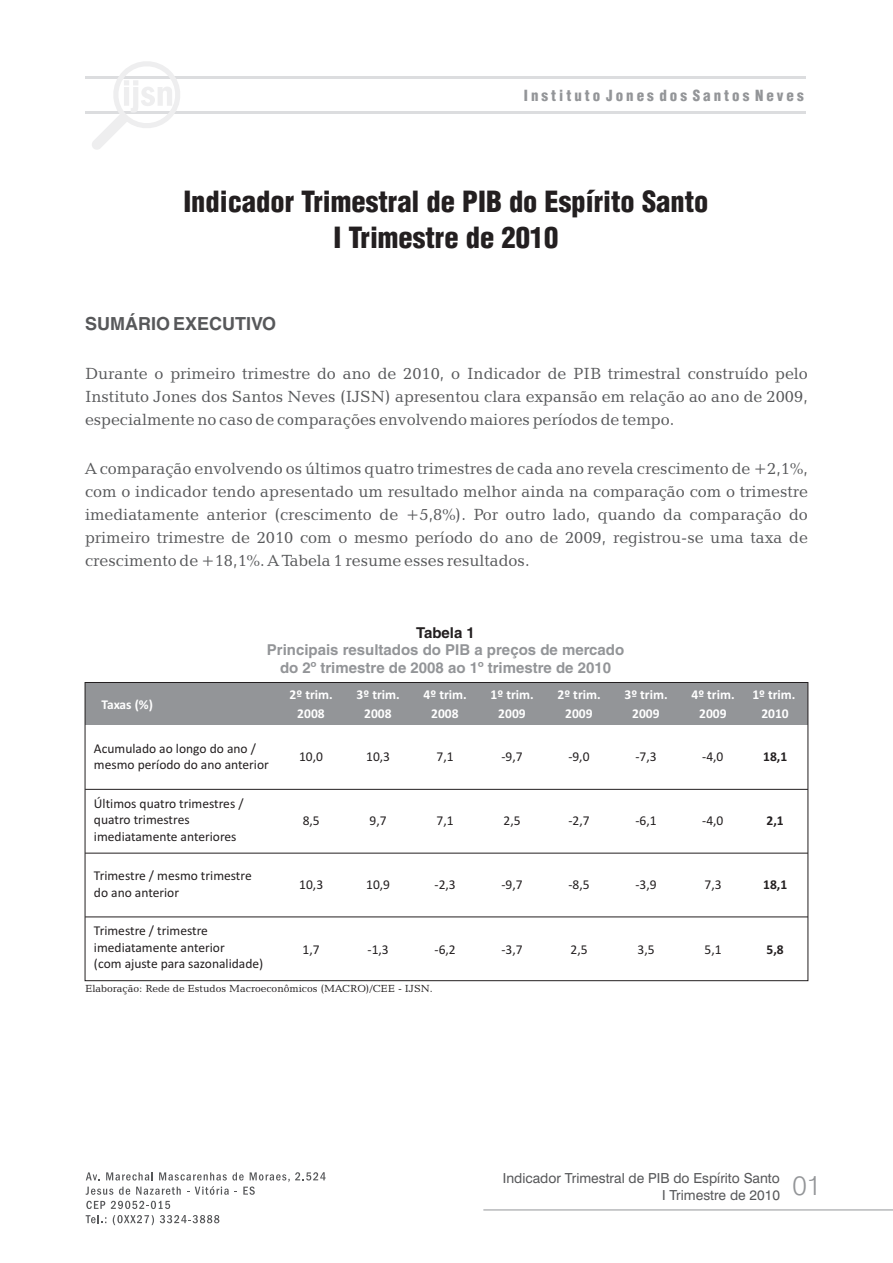
<style>
.page{position:relative;width:893px;height:1263px;background:#fff}
.page>*{position:absolute;margin:0;border:0;box-sizing:border-box;transform-origin:0 0}
.t1{font:900 condensed 28.5px/35.5px "Helvetica LT";color:#231f20;text-align:center}
.t2{font:300 27px "Swiss 721 BT";color:#939598}
.t3{font:700 18px "Helvetica LT";color:#57585a}
.t4{font:16.5px/23px "Candida BT";color:#57585a;text-align:justify}
.t5{font:700 15px/17.9px "Helvetica LT";color:#939598;text-align:center}
.t6{font:900 condensed 15px "Helvetica LT";letter-spacing:.2em;color:#939598}
.t7{font:700 15px "Helvetica LT";color:#231f20}
.t8{font:13.8px/17.4px "Swiss 721 BT";color:#57585a;text-align:right}
.t9{font:13.5px/16.5px "Calibri";color:#231f20}
.t10{font:700 13.5px/19px "Calibri";color:#fff;text-align:center}
.t11{font:700 13.5px "Calibri";color:#231f20}
.t12{font:10.5px "Candida BT";color:#231f20}
</style>
<div class="page">
<hr style="left:86px;top:76px;width:720px;height:2px;background:#dcdddf">
<hr style="left:86px;top:111px;width:720px;height:3px;background:#dcdddf">
<svg style="left:91px;top:61px;width:93px;height:89px"></svg>
<svg style="left:86px;top:1172px;width:240px;height:23px"></svg>
<svg style="left:86px;top:1201px;width:19px;height:8px"></svg>
<svg style="left:111px;top:1201px;width:59px;height:8px"></svg>
<svg style="left:86px;top:1215px;width:20px;height:8px"></svg>
<svg style="left:113px;top:1215px;width:41px;height:10px"></svg>
<svg style="left:160px;top:1215px;width:59px;height:8px"></svg>
<hr style="left:483px;top:1209px;width:410px;height:1px;background:#939598">
<div style="left:85px;top:682px;width:723px;height:43px;background:#939598"></div>
<hr style="left:85px;top:789px;width:723px;height:1px;background:#231f20">
<hr style="left:85px;top:853px;width:723px;height:1px;background:#231f20">
<hr style="left:85px;top:917px;width:723px;height:1px;background:#231f20">
<p class="t6" style="left:524px;top:90px;width:281px">Instituto Jones dos Santos Neves</p>
<h1 class="t1" style="left:183px;top:187px;width:527px">Indicador Trimestral de PIB do Espírito Santo<br>I Trimestre de 2010</h1>
<p class="t3" style="left:85px;top:316px;width:193px">SUMÁRIO EXECUTIVO</p>
<p class="t4" style="left:85px;top:364px;width:724px">Durante o primeiro trimestre do ano de 2010, o Indicador de PIB trimestral construído pelo Instituto Jones dos Santos Neves (IJSN) apresentou clara expansão em relação ao ano de 2009, especialmente no caso de comparações envolvendo maiores períodos de tempo.</p>
<p class="t4" style="left:85px;top:458px;width:724px">A comparação envolvendo os últimos quatro trimestres de cada ano revela crescimento de +2,1%, com o indicador tendo apresentado um resultado melhor ainda na comparação com o trimestre imediatamente anterior (crescimento de +5,8%). Por outro lado, quando da comparação do primeiro trimestre de 2010 com o mesmo período do ano de 2009, registrou-se uma taxa de crescimento de +18,1%. A Tabela 1 resume esses resultados.</p>
<p class="t7" style="left:416px;top:626px;width:60px">Tabela 1</p>
<p class="t5" style="left:267px;top:642px;width:359px">Principais resultados do PIB a preços de mercado do 2º trimestre de 2008 ao 1º trimestre de 2010</p>
<p class="t10" style="left:101px;top:696px;width:53px">Taxas (%)</p>
<p class="t10" style="left:290px;top:686px;width:45px">2º trim.<br>2008</p>
<p class="t10" style="left:357px;top:686px;width:45px">3º trim.<br>2008</p>
<p class="t10" style="left:424px;top:686px;width:45px">4º trim.<br>2008</p>
<p class="t10" style="left:491px;top:686px;width:45px">1º trim.<br>2009</p>
<p class="t10" style="left:557px;top:686px;width:45px">2º trim.<br>2009</p>
<p class="t10" style="left:624px;top:686px;width:45px">3º trim.<br>2009</p>
<p class="t10" style="left:691px;top:686px;width:45px">4º trim.</p>
<p class="t10" style="left:752px;top:686px;width:45px">1º trim.</p>
<p class="t10" style="left:699px;top:705px;width:29px">2009</p>
<p class="t10" style="left:761px;top:705px;width:29px">2010</p>
<p class="t9" style="left:94px;top:741px;width:176px">Acumulado ao longo do ano / mesmo período do ano anterior</p>
<p class="t9" style="left:94px;top:796px;width:151px">Últimos quatro trimestres / quatro trimestres imediatamente anteriores</p>
<p class="t9" style="left:94px;top:869px;width:159px">Trimestre / mesmo trimestre do ano anterior</p>
<p class="t9" style="left:94px;top:923px;width:171px">Trimestre / trimestre imediatamente anterior<br>(com ajuste para sazonalidade)</p>
<p class="t12" style="left:85px;top:984px;width:349px">Elaboração: Rede de Estudos Macroeconômicos (MACRO)/CEE - IJSN.</p>
<p class="t9" style="left:299px;top:749px;width:25px">10,0</p>
<p class="t9" style="left:366px;top:749px;width:25px">10,3</p>
<p class="t9" style="left:437px;top:749px;width:19px">7,1</p>
<p class="t9" style="left:501px;top:749px;width:23px">-9,7</p>
<p class="t9" style="left:568px;top:749px;width:23px">-9,0</p>
<p class="t9" style="left:635px;top:749px;width:23px">-7,3</p>
<p class="t9" style="left:702px;top:749px;width:23px">-4,0</p>
<p class="t11" style="left:763px;top:751px;width:26px">18,1</p>
<p class="t9" style="left:303px;top:814px;width:19px">8,5</p>
<p class="t9" style="left:370px;top:814px;width:19px">9,7</p>
<p class="t9" style="left:437px;top:814px;width:19px">7,1</p>
<p class="t9" style="left:504px;top:814px;width:19px">2,5</p>
<p class="t9" style="left:568px;top:814px;width:23px">-2,7</p>
<p class="t9" style="left:635px;top:814px;width:23px">-6,1</p>
<p class="t9" style="left:702px;top:814px;width:23px">-4,0</p>
<p class="t11" style="left:767px;top:815px;width:19px">2,1</p>
<p class="t9" style="left:299px;top:878px;width:25px">10,3</p>
<p class="t9" style="left:366px;top:878px;width:25px">10,9</p>
<p class="t9" style="left:435px;top:878px;width:23px">-2,3</p>
<p class="t9" style="left:501px;top:878px;width:23px">-9,7</p>
<p class="t9" style="left:568px;top:878px;width:23px">-8,5</p>
<p class="t9" style="left:635px;top:878px;width:23px">-3,9</p>
<p class="t9" style="left:704px;top:878px;width:19px">7,3</p>
<p class="t11" style="left:763px;top:879px;width:26px">18,1</p>
<p class="t9" style="left:303px;top:942px;width:19px">1,7</p>
<p class="t9" style="left:368px;top:942px;width:23px">-1,3</p>
<p class="t9" style="left:435px;top:942px;width:23px">-6,2</p>
<p class="t9" style="left:501px;top:942px;width:23px">-3,7</p>
<p class="t9" style="left:571px;top:942px;width:19px">2,5</p>
<p class="t9" style="left:637px;top:942px;width:19px">3,5</p>
<p class="t9" style="left:704px;top:942px;width:19px">5,1</p>
<p class="t11" style="left:766px;top:943px;width:19px">5,8</p>
<p class="t8" style="left:503px;top:1170px;width:279px">Indicador Trimestral de PIB do Espírito Santo<br>I Trimestre de 2010</p>
<h2 class="t2" style="left:792px;top:1175px;width:30px">01</h2>
</div>
